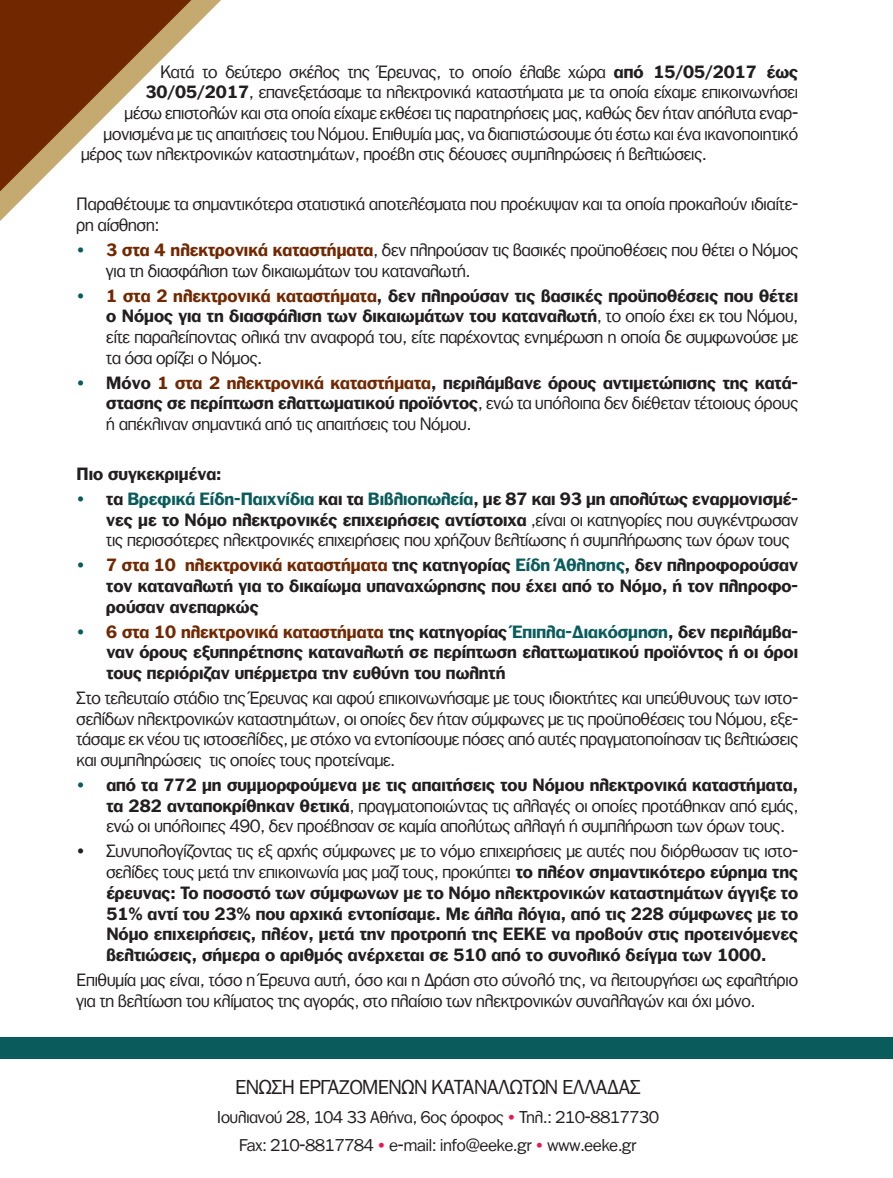
<style>
.page{position:relative;width:893px;height:1178px;background:#fff}
.page>*{position:absolute;margin:0;border:0;box-sizing:border-box;transform-origin:0 0}
.t1{font:19.5px "PF Franklin Gothic";color:#231f20}
.t2{font:17.25px/20.7px "PF Franklin Gothic";color:#231f20;text-align:justify}
.t3{font:700 17.25px/20.7px "PF Franklin Gothic";color:#231f20;text-align:justify}
.t4{font:16.5px/28.3px "PF Franklin Gothic";color:#231f20;text-align:center}
.s1{font-weight:700}
.s2{color:#0a5b5c}
.s3{font-weight:700;color:#712801}
.s4{font-weight:700;color:#0a5b5c}
.s5{font-weight:400;color:#0a5b5c}
.s6{color:#712801}
.s7{font-weight:400}
.s8{color:#ed1450}
</style>
<div class="page">
<div style="left:0;top:1037px;width:893px;height:22px;background:#0a5b5c"></div>
<svg style="left:0;top:0;width:221px;height:221px"></svg>
<p class="t2" style="left:161px;top:61px;width:639px">Κατά το δεύτερο σκέλος της Έρευνας, το οποίο έλαβε χώρα <span class="s1">από 15/05/2017 έως</span></p>
<p class="t2" style="left:146px;top:82px;width:654px"><span class="s1">30/05/2017</span>, επανεξετάσαμε τα ηλεκτρονικά καταστήματα με τα οποία είχαμε επικοινωνήσει</p>
<p class="t2" style="left:125px;top:102px;width:675px">μέσω επιστολών και στα οποία είχαμε εκθέσει τις παρατηρήσεις μας, καθώς δεν ήταν απόλυτα εναρ-</p>
<p class="t2" style="left:104px;top:123px;width:696px">μονισμένα με τις απαιτήσεις του Νόμου. Επιθυμία μας, να διαπιστώσουμε ότι έστω και ένα ικανοποιητικό</p>
<p class="t2" style="left:81px;top:144px;width:627px">μέρος των ηλεκτρονικών καταστημάτων, προέβη στις δέουσες συμπληρώσεις ή βελτιώσεις.</p>
<p class="t2" style="left:77px;top:194px;width:723px">Παραθέτουμε τα σημαντικότερα στατιστικά αποτελέσματα που προέκυψαν και τα οποία προκαλούν ιδιαίτε&shy;ρη αίσθηση:</p>
<p class="t2" style="left:106px;top:239px;width:693px;text-indent:-30px"><span class="s2">•</span> <span class="s3">3 στα 4 ηλεκτρονικά καταστήματα</span>, δεν πληρούσαν τις βασικές προϋποθέσεις που θέτει ο Νόμος για τη διασφάλιση των δικαιωμάτων του καταναλωτή.</p>
<p class="t2" style="left:106px;top:285px;width:693px;text-indent:-30px"><span class="s2">•</span> <span class="s3">1 στα 2 ηλεκτρονικά καταστήματα</span><span class="s1">, δεν πληρούσαν τις βασικές προϋποθέσεις που θέτει ο Νόμος για τη διασφάλιση των δικαιωμάτων του καταναλωτή</span>, το οποίο έχει εκ του Νόμου, είτε παραλείποντας ολικά την αναφορά του, είτε παρέχοντας ενημέρωση η οποία δε συμφωνούσε με τα όσα ορίζει ο Νόμος.</p>
<p class="t2" style="left:106px;top:372px;width:693px;text-indent:-30px"><span class="s2">•</span> <span class="s1">Mόνο</span> <span class="s3">1 στα 2 ηλεκτρονικά καταστήματα</span><span class="s1">, περιλάμβανε όρους αντιμετώπισης της κατά&shy;στασης σε περίπτωση ελαττωματικού προϊόντος</span>, ενώ τα υπόλοιπα δεν διέθεταν τέτοιους όρους ή απέκλιναν σημαντικά από τις απαιτήσεις του Νόμου.</p>
<p class="t3" style="left:77px;top:463px;width:146px">Πιο συγκεκριμένα:</p>
<p class="t2" style="left:106px;top:488px;width:693px;text-indent:-30px"><span class="s2">•</span> <span class="s1">τα</span> <span class="s4">Βρεφικά Είδη-Παιχνίδια</span> <span class="s1">και τα</span> <span class="s4">Βιβλιοπωλεία</span><span class="s1">, με 87 και 93 μη απολύτως εναρμονισμέ&shy;νες με το Νόμο ηλεκτρονικές επιχειρήσεις αντίστοιχα</span> ,είναι οι κατηγορίες που συγκέντρωσαν τις περισσότερες ηλεκτρονικές επιχειρήσεις που χρήζουν βελτίωσης ή συμπλήρωσης των όρων τους</p>
<p class="t3" style="left:106px;top:554px;width:693px;text-indent:-30px"><span class="s5">•</span> <span class="s6">7 στα 10 ηλεκτρονικά καταστήματα</span> της κατηγορίας <span class="s2">Είδη Άθλησης</span>, δεν πληροφορούσαν τον καταναλωτή για το δικαίωμα υπαναχώρησης που έχει από το Νόμο, ή τον πληροφο&shy;ρούσαν ανεπαρκώς</p>
<p class="t3" style="left:106px;top:621px;width:693px;text-indent:-30px"><span class="s5">•</span> <span class="s6">6 στα 10 ηλεκτρονικά καταστήματα</span> της κατηγορίας <span class="s2">Έπιπλα-Διακόσμηση</span>, δεν περιλάμβα&shy;ναν όρους εξυπηρέτησης καταναλωτή σε περίπτωση ελαττωματικού προϊόντος ή οι όροι τους περιόριζαν υπέρμετρα την ευθύνη του πωλητή</p>
<p class="t2" style="left:77px;top:687px;width:723px">Στο τελευταίο στάδιο της Έρευνας και αφού επικοινωνήσαμε με τους ιδιοκτήτες και υπεύθυνους των ιστο&shy;σελίδων ηλεκτρονικών καταστημάτων, οι οποίες δεν ήταν σύμφωνες με τις προϋποθέσεις του Νόμου, εξε&shy;τάσαμε εκ νέου τις ιστοσελίδες, με στόχο να εντοπίσουμε πόσες από αυτές πραγματοποίησαν τις βελτιώσεις και συμπληρώσεις τις οποίες τους προτείναμε.</p>
<p class="t2" style="left:106px;top:774px;width:693px;text-indent:-30px"><span class="s2">•</span> <span class="s1">από τα 772 μη συμμορφούμενα με τις απαιτήσεις του Νόμου ηλεκτρονικά καταστήματα, τα 282 ανταποκρίθηκαν θετικά</span>, πραγματοποιώντας τις αλλαγές οι οποίες προτάθηκαν από εμάς, ενώ οι υπόλοιπες 490, δεν προέβησαν σε καμία απολύτως αλλαγή ή συμπλήρωση των όρων τους.</p>
<p class="t3" style="left:106px;top:841px;width:693px;text-indent:-30px"><span class="s7">• Συνυπολογίζοντας τις εξ αρχής σύμφωνες με το νόμο επιχειρήσεις με αυτές που διόρθωσαν τις ιστο&shy;σελίδες τους μετά την επικοινωνία μας μαζί τους, προκύπτει</span> το πλέον σημαντικότερο εύρημα της έρευνας: Το ποσοστό των σύμφωνων με το Νόμο ηλεκτρονικών καταστημάτων άγγιξε το 51% αντί του 23% που αρχικά εντοπίσαμε. Με άλλα λόγια, από τις 228 σύμφωνες με το Νόμο επιχειρήσεις, πλέον, μετά την προτροπή της ΕΕΚΕ να προβούν στις προτεινόμενες βελτιώσεις, σήμερα ο αριθμός ανέρχεται σε 510 από το συνολικό δείγμα των 1000.</p>
<p class="t2" style="left:77px;top:969px;width:723px">Επιθυμία μας είναι, τόσο η Έρευνα αυτή, όσο και η Δράση στο σύνολό της, να λειτουργήσει ως εφαλτήριο για τη βελτίωση του κλίματος της αγοράς, στο πλαίσιο των ηλεκτρονικών συναλλαγών και όχι μόνο.</p>
<p class="t1" style="left:236px;top:1076px;width:406px">ΕΝΩΣΗ ΕΡΓΑΖΟΜΕΝΩΝ ΚΑΤΑΝΑΛΩΤΩΝ ΕΛΛΑΔΑΣ</p>
<p class="t4" style="left:217px;top:1102px;width:443px">Ιουλιανού 28, 104 33 Αθήνα, 6ος όροφος <span class="s8">•</span> Τηλ.: 210-8817730<br>Fax: 210-8817784 <span class="s8">•</span> e-mail: info@eeke.gr <span class="s8">•</span> www.eeke.gr</p>
</div>
